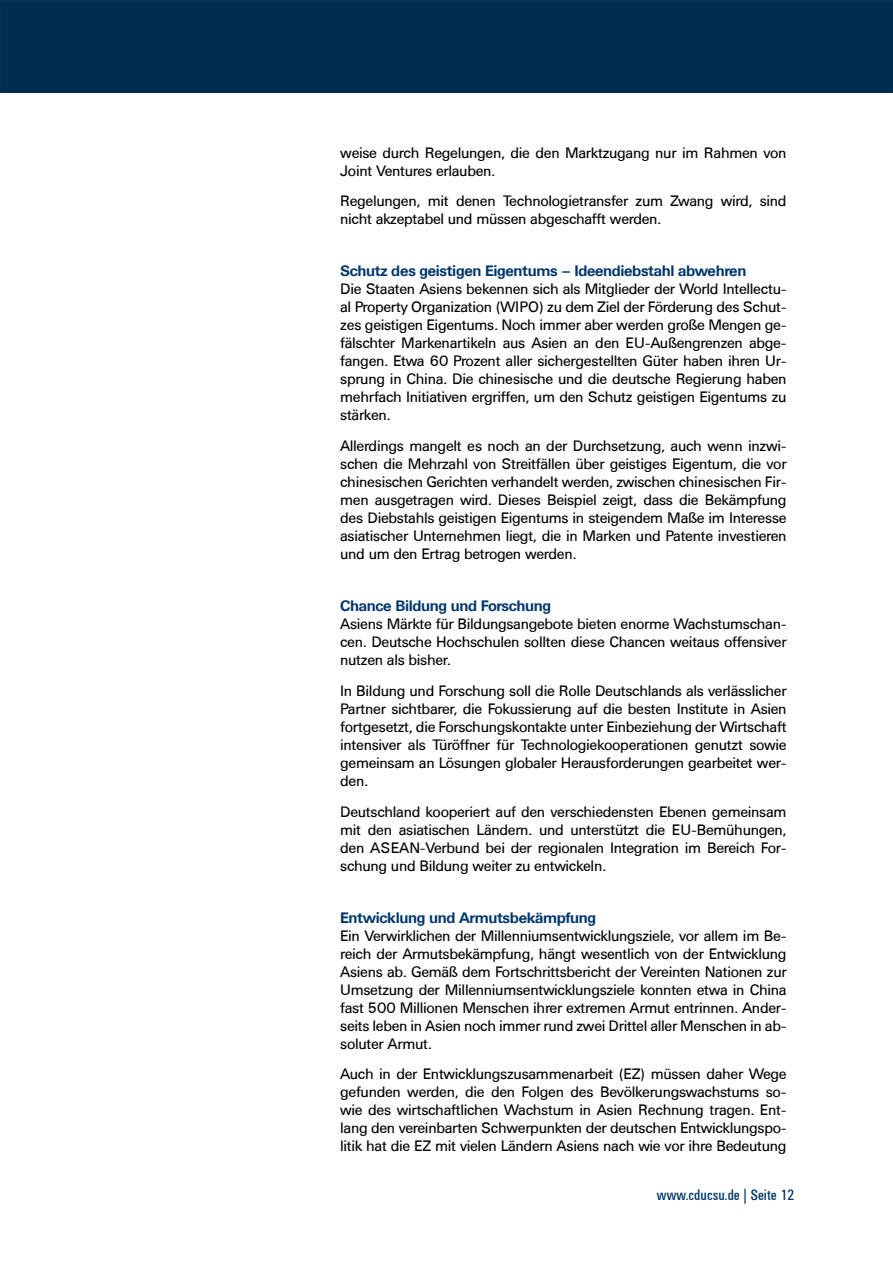
<style>
.page{position:relative;width:893px;height:1263px;background:#fff}
.page>*{position:absolute;margin:0;border:0;box-sizing:border-box;transform-origin:0 0}
.t1{font:15px/18px "Univers BSK";letter-spacing:-.025em;color:#000;text-align:justify}
.t2{font:700 15px "Univers BSK";letter-spacing:-.025em;color:#00376d}
.t3{font:15px "Univers Condensed BSK";color:#00376d}
</style>
<div class="page">
<div style="left:0;top:0;width:893px;height:93px;background:#002d51"></div>
<p class="t1" style="left:340px;top:144px;width:448px">weise durch Regelungen, die den Marktzugang nur im Rahmen von<br>Joint Ventures erlauben.</p>
<p class="t1" style="left:340px;top:192px;width:448px">Regelungen, mit denen Technologietransfer zum Zwang wird, sind nicht akzeptabel und müssen abgeschafft werden.</p>
<p class="t2" style="left:340px;top:262px;width:408px">Schutz des geistigen Eigentums – Ideendiebstahl abwehren</p>
<p class="t1" style="left:340px;top:280px;width:448px">Die Staaten Asiens bekennen sich als Mitglieder der World Intellectu&shy;al Property Organization (WIPO) zu dem Ziel der Förderung des Schut&shy;zes geistigen Eigentums. Noch immer aber werden große Mengen ge&shy;fälschter Markenartikeln aus Asien an den EU-Außengrenzen abge&shy;fangen. Etwa 60 Prozent aller sichergestellten Güter haben ihren Ur&shy;sprung in China. Die chinesische und die deutsche Regierung haben mehrfach Initiativen ergriffen, um den Schutz geistigen Eigentums zu stärken.</p>
<p class="t1" style="left:340px;top:437px;width:448px">Allerdings mangelt es noch an der Durchsetzung, auch wenn inzwi&shy;schen die Mehrzahl von Streitfällen über geistiges Eigentum, die vor chinesischen Gerichten verhandelt werden, zwischen chinesischen Fir&shy;men ausgetragen wird. Dieses Beispiel zeigt, dass die Bekämpfung des Diebstahls geistigen Eigentums in steigendem Maße im Interesse asiatischer Unternehmen liegt, die in Marken und Patente investieren und um den Ertrag betrogen werden.</p>
<p class="t2" style="left:340px;top:597px;width:213px">Chance Bildung und Forschung</p>
<p class="t1" style="left:340px;top:615px;width:448px">Asiens Märkte für Bildungsangebote bieten enorme Wachstumschan&shy;cen. Deutsche Hochschulen sollten diese Chancen weitaus offensiver nutzen als bisher.</p>
<p class="t1" style="left:340px;top:682px;width:448px">In Bildung und Forschung soll die Rolle Deutschlands als verlässlicher Partner sichtbarer, die Fokussierung auf die besten Institute in Asien fortgesetzt, die Forschungskontakte unter Einbeziehung der Wirtschaft intensiver als Türöffner für Technologiekooperationen genutzt sowie gemeinsam an Lösungen globaler Herausforderungen gearbeitet wer&shy;den.</p>
<p class="t1" style="left:340px;top:803px;width:448px">Deutschland kooperiert auf den verschiedensten Ebenen gemeinsam mit den asiatischen Ländern. und unterstützt die EU-Bemühungen, den ASEAN-Verbund bei der regionalen Integration im Bereich For&shy;schung und Bildung weiter zu entwickeln.</p>
<p class="t2" style="left:340px;top:909px;width:258px">Entwicklung und Armutsbekämpfung</p>
<p class="t1" style="left:340px;top:927px;width:448px">Ein Verwirklichen der Millenniumsentwicklungsziele, vor allem im Be&shy;reich der Armutsbekämpfung, hängt wesentlich von der Entwicklung Asiens ab. Gemäß dem Fortschrittsbericht der Vereinten Nationen zur Umsetzung der Millenniumsentwicklungsziele konnten etwa in China fast 500 Millionen Menschen ihrer extremen Armut entrinnen. Ander&shy;seits leben in Asien noch immer rund zwei Drittel aller Menschen in ab&shy;soluter Armut.</p>
<p class="t1" style="left:340px;top:1065px;width:448px">Auch in der Entwicklungszusammenarbeit (EZ) müssen daher Wege gefunden werden, die den Folgen des Bevölkerungswachstums so&shy;wie des wirtschaftlichen Wachstum in Asien Rechnung tragen. Ent&shy;lang den vereinbarten Schwerpunkten der deutschen Entwicklungspo&shy;litik hat die EZ mit vielen Ländern Asiens nach wie vor ihre Bedeutung</p>
<p class="t3" style="left:657px;top:1187px;width:139px">www.cducsu.de | Seite 12</p>
</div>
